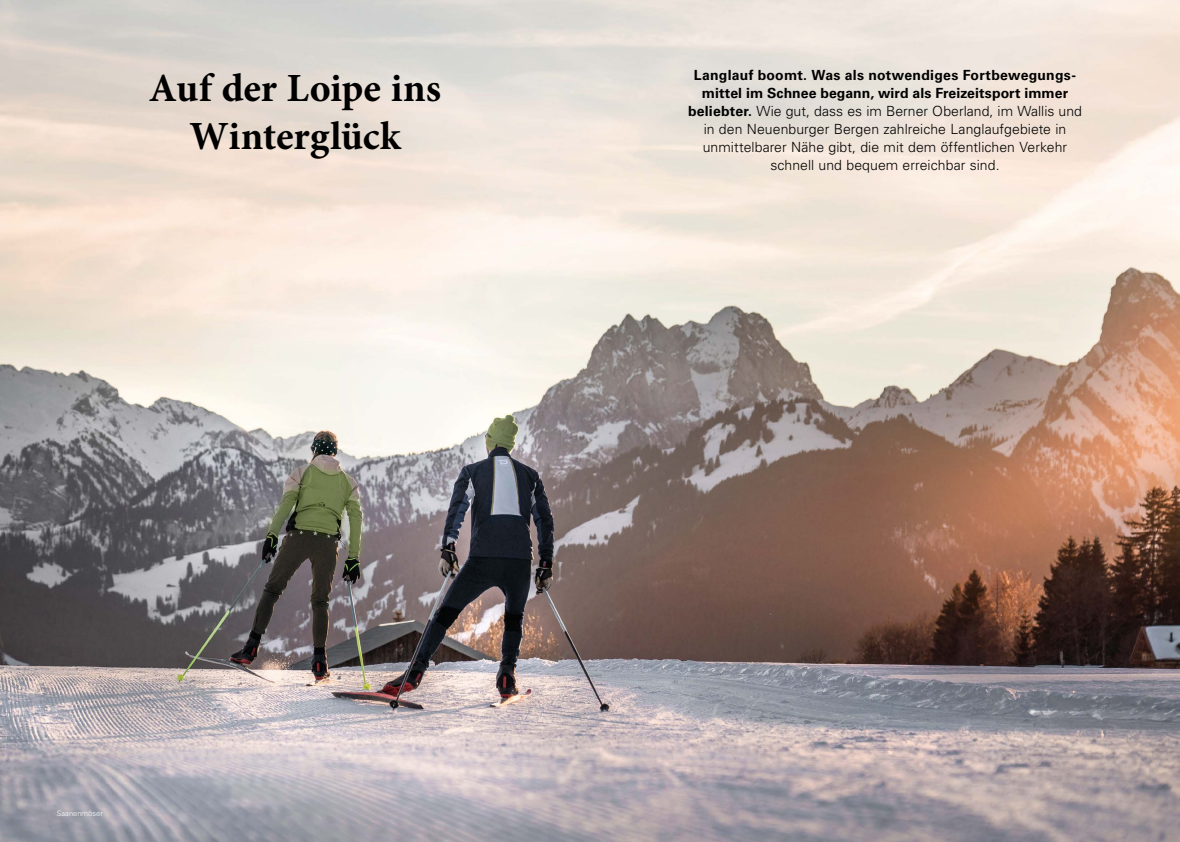
<style>
.page{position:relative;width:1180px;height:842px;background:#fff}
.page>*{position:absolute;margin:0;border:0;box-sizing:border-box;transform-origin:0 0}
.t1{font:700 40px/48px "Minion Pro";letter-spacing:-.005em;color:#000;text-align:center}
.t2{font:300 14px/18px "Univers LT Std";letter-spacing:.005em;color:#000;text-align:center}
.t3{font:300 7.5px "Univers LT Std";color:#fff}
.s1{font-weight:700}
</style>
<div class="page">
<img style="left:0;top:0;width:1179px;height:842px">
<h1 class="t1" style="left:149px;top:63px;width:294px">Auf der Loipe ins<br>Winterglück</h1>
<p class="t2" style="left:688px;top:66px;width:395px"><span class="s1">Langlauf boomt. Was als notwendiges Fortbewegungs&shy;mittel im Schnee begann, wird als Freizeitsport immer beliebter.</span> Wie gut, dass es im Berner Oberland, im Wallis und in den Neuenburger Bergen zahlreiche Langlaufgebiete in unmittelbarer Nähe gibt, die mit dem öffentlichen Verkehr schnell und bequem erreichbar sind.</p>
<p class="t3" style="left:57px;top:808px;width:48px">Saanenmöser</p>
</div>
